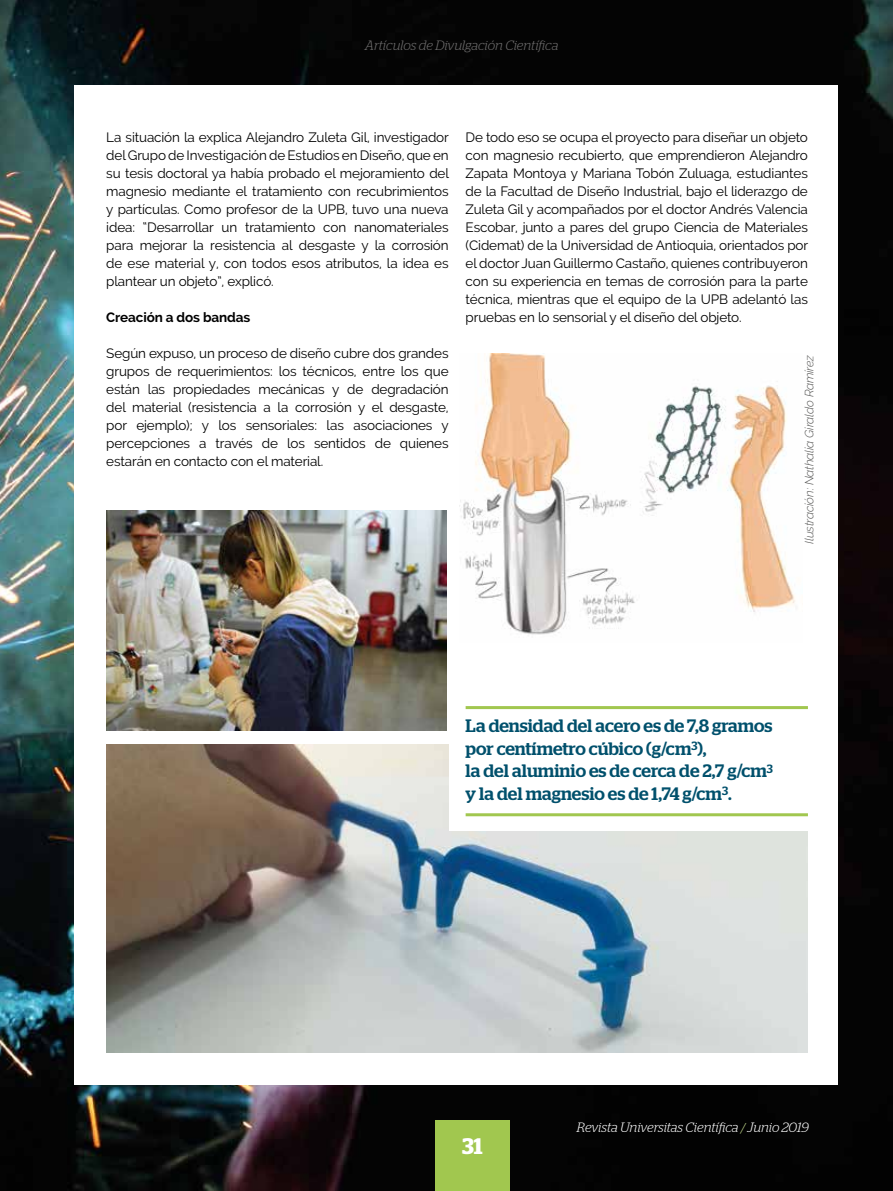
<style>
.page{position:relative;width:893px;height:1191px;background:#fff}
.page>*{position:absolute;margin:0;border:0;box-sizing:border-box;transform-origin:0 0}
.t1{font:600 22.5px "Stag";color:#fff}
.t2{font:500 18px/22.5px "Stag";color:#00506c}
.t3{font:13.5px/18px "Raleway";letter-spacing:-.01em;color:#000;text-align:justify}
.t4{font:italic 300 13.5px "Stag";letter-spacing:-.005em;color:#fff}
.t5{font:italic 300 13.5px "Stag";color:#706f6f}
.t6{font:700 13.5px "Raleway";letter-spacing:-.01em;color:#000}
.t7{font:italic 300 12px "Raleway";letter-spacing:-.01em;color:#575756}
.s1{color:#c1d88a}
</style>
<div class="page">
<img style="left:0;top:0;width:893px;height:1191px">
<div style="left:435px;top:1120px;width:75px;height:71px;background:#a1c74f"></div>
<div style="left:74px;top:85px;width:764px;height:999px;background:#fff"></div>
<img style="left:106px;top:744px;width:702px;height:308px">
<img style="left:460px;top:353px;width:335px;height:282px">
<img style="left:106px;top:511px;width:340px;height:219px">
<div style="left:449px;top:668px;width:367px;height:162px;background:#fff"></div>
<hr style="left:466px;top:706px;width:342px;height:3px;background:#a1c74f">
<hr style="left:466px;top:813px;width:342px;height:3px;background:#a1c74f">
<p class="t5" style="left:365px;top:37px;width:195px">Artículos de Divulgación Científica</p>
<p class="t3" style="left:106px;top:129px;width:344px">La situación la explica Alejandro Zuleta Gil, investigador del Grupo de Investigación de Estudios en Diseño, que en su tesis doctoral ya había probado el mejoramiento del magnesio mediante el tratamiento con recubrimientos y partículas. Como profesor de la UPB, tuvo una nueva idea: “Desarrollar un tratamiento con nanomateriales para mejorar la resistencia al desgaste y la corrosión de ese material y, con todos esos atributos, la idea es plantear un objeto”, explicó.</p>
<p class="t6" style="left:106px;top:310px;width:145px">Creación a dos bandas</p>
<p class="t3" style="left:106px;top:345px;width:344px">Según expuso, un proceso de diseño cubre dos grandes grupos de requerimientos: los técnicos, entre los que están las propiedades mecánicas y de degradación del material (resistencia a la corrosión y el desgaste, por ejemplo); y los sensoriales: las asociaciones y percepciones a través de los sentidos de quienes estarán en contacto con el material.</p>
<p class="t3" style="left:466px;top:129px;width:344px">De todo eso se ocupa el proyecto para diseñar un objeto con magnesio recubierto, que emprendieron Alejandro Zapata Montoya y Mariana Tobón Zuluaga, estudiantes de la Facultad de Diseño Industrial, bajo el liderazgo de Zuleta Gil y acompañados por el doctor Andrés Valencia Escobar, junto a pares del grupo Ciencia de Materiales (Cidemat) de la Universidad de Antioquia, orientados por el doctor Juan Guillermo Castaño, quienes contribuyeron con su experiencia en temas de corrosión para la parte técnica, mientras que el equipo de la UPB adelantó las pruebas en lo sensorial y el diseño del objeto.</p>
<p class="t7" style="left:802px;top:544px;width:191px;rotate:-90deg">Ilustración: Nathalia Giraldo Ramírez</p>
<h2 class="t2" style="left:466px;top:714px;width:309px">La densidad del acero es de 7,8 gramos por centímetro cúbico (g/cm<sup>3</sup>),<br>la del aluminio es de cerca de 2,7 g/cm<sup>3 </sup>y la del magnesio es de 1,74 g/cm<sup>3</sup>.</h2>
<h1 class="t1" style="left:462px;top:1132px;width:22px">31</h1>
<p class="t4" style="left:577px;top:1119px;width:234px">Revista Universitas Científica <span class="s1">/</span> Junio 2019</p>
</div>
